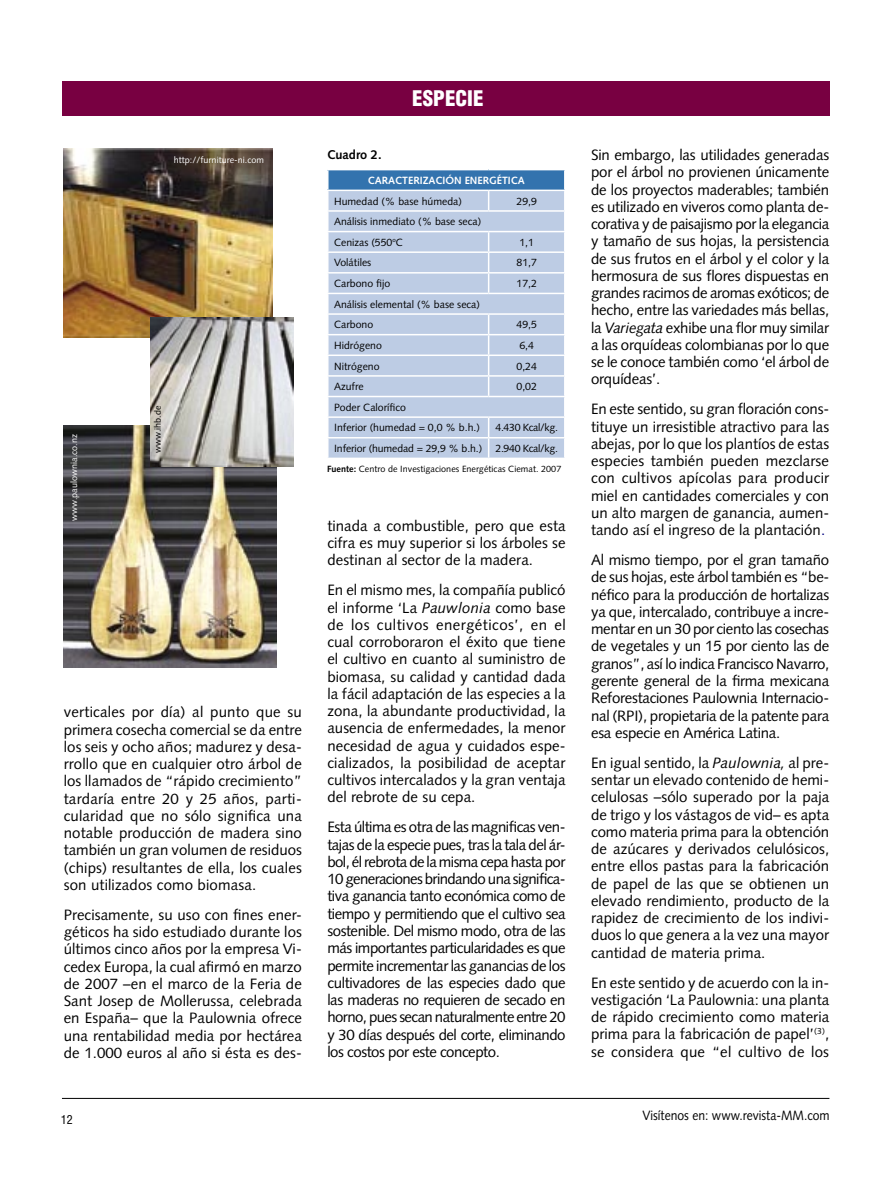
<style>
.page{position:relative;width:893px;height:1191px;background:#fff}
.page>*{position:absolute;margin:0;border:0;box-sizing:border-box;transform-origin:0 0}
.t1{font:900 condensed 21px "Helvetica";color:#fff}
.t2{font:15px/17.2px "Syntax";letter-spacing:.005em;color:#000;text-align:justify}
.t3{font:13.5px "Syntax";color:#000;scale:.9 1}
.t4{font:700 12.75px "Syntax";color:#000}
.t5{font:condensed 12px "Helvetica";color:#000}
.t6{font:10.5px/20.5px "Syntax";color:#000}
.t7{font:10.5px "Syntax";letter-spacing:-.03em;color:#000}
.t8{font:700 10.5px "Syntax";color:#fff}
.t9{font:9px "Syntax";letter-spacing:.005em;color:#000}
.t10{font:9px "Syntax";letter-spacing:.005em;color:#fff}
.s1{font-weight:700}
.s2{font-style:italic}
.s3{color:#000080}
</style>
<div class="page">
<hr style="left:62px;top:1098px;width:767px;height:1px;background:#000">
<div style="left:63px;top:81px;width:767px;height:35px;background:#780041"></div>
<div style="left:328px;top:170px;width:237px;height:20px;background:#3373ae"></div>
<div style="left:329px;top:191px;width:235px;height:266px;background:#bdcce4"></div>
<hr style="left:327px;top:170px;width:2px;height:20px;background:#fff">
<hr style="left:564px;top:170px;width:2px;height:20px;background:#fff">
<svg style="left:488px;top:191px;width:1px;height:19px"></svg>
<hr style="left:327px;top:210px;width:162px;height:2px;background:#fff">
<hr style="left:489px;top:210px;width:77px;height:2px;background:#fff">
<hr style="left:327px;top:231px;width:162px;height:1px;background:#fff">
<hr style="left:489px;top:231px;width:77px;height:1px;background:#fff">
<hr style="left:327px;top:251px;width:162px;height:2px;background:#fff">
<svg style="left:328px;top:191px;width:1px;height:81px"></svg>
<hr style="left:489px;top:251px;width:77px;height:2px;background:#fff">
<hr style="left:327px;top:272px;width:162px;height:1px;background:#fff">
<hr style="left:489px;top:272px;width:77px;height:1px;background:#fff">
<svg style="left:488px;top:232px;width:1px;height:61px"></svg>
<hr style="left:327px;top:293px;width:162px;height:1px;background:#fff">
<hr style="left:489px;top:293px;width:77px;height:1px;background:#fff">
<hr style="left:327px;top:313px;width:162px;height:2px;background:#fff">
<hr style="left:489px;top:313px;width:77px;height:2px;background:#fff">
<hr style="left:327px;top:334px;width:162px;height:1px;background:#fff">
<hr style="left:489px;top:334px;width:77px;height:1px;background:#fff">
<hr style="left:327px;top:354px;width:162px;height:2px;background:#fff">
<hr style="left:489px;top:354px;width:77px;height:2px;background:#fff">
<hr style="left:327px;top:375px;width:162px;height:2px;background:#fff">
<hr style="left:489px;top:375px;width:77px;height:2px;background:#fff">
<svg style="left:488px;top:315px;width:1px;height:81px"></svg>
<hr style="left:327px;top:396px;width:162px;height:1px;background:#fff">
<hr style="left:489px;top:396px;width:77px;height:1px;background:#fff">
<hr style="left:327px;top:416px;width:162px;height:2px;background:#fff">
<hr style="left:489px;top:416px;width:77px;height:2px;background:#fff">
<hr style="left:327px;top:437px;width:162px;height:1px;background:#fff">
<svg style="left:328px;top:294px;width:1px;height:163px"></svg>
<hr style="left:489px;top:437px;width:77px;height:1px;background:#fff">
<svg style="left:488px;top:418px;width:1px;height:39px"></svg>
<img style="left:63px;top:149px;width:210px;height:188px">
<img style="left:64px;top:425px;width:212px;height:242px">
<img style="left:151px;top:318px;width:142px;height:148px">
<p class="t10" style="left:174px;top:154px;width:92px">http://furniture-ni.com</p>
<p class="t10" style="left:69px;top:521px;width:88px;rotate:-90deg">www.paulownia.co.nz</p>
<p class="t9" style="left:152px;top:453px;width:49px;rotate:-90deg">www.ihb.de</p>
<p class="t2" style="left:64px;top:703px;width:240px">verticales por día) al punto que su primera cosecha comercial se da entre los seis y ocho años; madurez y desa&shy;rrollo que en cualquier otro árbol de los llamados de “rápido crecimiento” tardaría entre 20 y 25 años, parti&shy;cularidad que no sólo significa una notable producción de madera sino también un gran volumen de residuos (chips) resultantes de ella, los cuales son utilizados como biomasa.</p>
<p class="t2" style="left:64px;top:906px;width:240px">Precisamente, su uso con fines ener&shy;géticos ha sido estudiado durante los últimos cinco años por la empresa Vi&shy;cedex Europa, la cual afirmó en marzo de 2007 –en el marco de la Feria de Sant Josep de Mollerussa, celebrada en España– que la Paulownia ofrece una rentabilidad media por hectárea de 1.000 euros al año si ésta es des-</p>
<h1 class="t1" style="left:412px;top:85px;width:73px">ESPECIE</h1>
<p class="t4" style="left:327px;top:147px;width:56px">Cuadro 2.</p>
<p class="t8" style="left:368px;top:174px;width:158px">CARACTERIZACIÓN ENERGÉTICA</p>
<p class="t6" style="left:334px;top:191px;width:129px">Humedad (% base húmeda)</p>
<p class="t6" style="left:516px;top:191px;width:22px">29,9</p>
<p class="t6" style="left:334px;top:211px;width:149px">Análisis inmediato (% base seca)<br>Cenizas (550<sup>o</sup>C</p>
<p class="t6" style="left:519px;top:232px;width:16px">1,1</p>
<p class="t6" style="left:334px;top:252px;width:39px">Volátiles</p>
<p class="t6" style="left:516px;top:252px;width:22px">81,7</p>
<p class="t6" style="left:334px;top:273px;width:58px">Carbono fijo</p>
<p class="t6" style="left:516px;top:273px;width:22px">17,2</p>
<p class="t6" style="left:334px;top:294px;width:147px">Análisis elemental (% base seca)<br>Carbono</p>
<p class="t6" style="left:516px;top:314px;width:22px">49,5</p>
<p class="t6" style="left:334px;top:335px;width:49px">Hidrógeno</p>
<p class="t6" style="left:519px;top:335px;width:16px">6,4</p>
<p class="t6" style="left:334px;top:356px;width:47px">Nitrógeno</p>
<p class="t6" style="left:516px;top:356px;width:22px">0,24</p>
<p class="t6" style="left:334px;top:376px;width:31px">Azufre</p>
<p class="t6" style="left:516px;top:376px;width:22px">0,02</p>
<p class="t6" style="left:334px;top:397px;width:147px">Poder Calorífico<br>Inferior (humedad = 0,0 % b.h.)</p>
<p class="t7" style="left:496px;top:421px;width:64px">4.430 Kcal/kg.</p>
<p class="t6" style="left:334px;top:438px;width:150px">Inferior (humedad = 29,9 % b.h.)</p>
<p class="t7" style="left:496px;top:442px;width:64px">2.940 Kcal/kg.</p>
<p class="t9" style="left:327px;top:464px;width:236px"><span class="s1">Fuente:</span> Centro de Investigaciones Energéticas Ciemat. 2007</p>
<p class="t2" style="left:327px;top:517px;width:240px">tinada a combustible, pero que esta cifra es muy superior si los árboles se destinan al sector de la madera.</p>
<p class="t2" style="left:327px;top:581px;width:240px">En el mismo mes, la compañía publicó el informe ‘La <span class="s2">Pauwlonia</span> como base de los cultivos energéticos’, en el cual corroboraron el éxito que tiene el cultivo en cuanto al suministro de biomasa, su calidad y cantidad dada la fácil adaptación de las especies a la zona, la abundante productividad, la ausencia de enfermedades, la menor necesidad de agua y cuidados espe&shy;cializados, la posibilidad de aceptar cultivos intercalados y la gran ventaja del rebrote de su cepa.</p>
<p class="t2" style="left:327px;top:818px;width:240px">Esta última es otra de las magnificas ven&shy;tajas de la especie pues, tras la tala del ár&shy;bol, él rebrota de la misma cepa hasta por 10 generaciones brindando una significa&shy;tiva ganancia tanto económica como de tiempo y permitiendo que el cultivo sea sostenible. Del mismo modo, otra de las más importantes particularidades es que permite incrementar las ganancias de los cultivadores de las especies dado que las maderas no requieren de secado en horno, pues secan naturalmente entre 20 y 30 días después del corte, eliminando los costos por este concepto.</p>
<p class="t2" style="left:591px;top:146px;width:240px">Sin embargo, las utilidades generadas por el árbol no provienen únicamente de los proyectos maderables; también es utilizado en viveros como planta de&shy;corativa y de paisajismo por la elegancia y tamaño de sus hojas, la persistencia de sus frutos en el árbol y el color y la hermosura de sus flores dispuestas en grandes racimos de aromas exóticos; de hecho, entre las variedades más bellas, la <span class="s2">Variegata</span> exhibe una flor muy similar a las orquídeas colombianas por lo que se le conoce también como ‘el árbol de orquídeas’.</p>
<p class="t2" style="left:591px;top:401px;width:240px">En este sentido, su gran floración cons&shy;tituye un irresistible atractivo para las abejas, por lo que los plantíos de estas especies también pueden mezclarse con cultivos apícolas para producir miel en cantidades comerciales y con un alto margen de ganancia, aumen&shy;tando así el ingreso de la plantación<span class="s3">.</span></p>
<p class="t2" style="left:591px;top:551px;width:240px">Al mismo tiempo, por el gran tamaño de sus hojas, este árbol también es “be&shy;néfico para la producción de hortalizas ya que, intercalado, contribuye a incre&shy;mentar en un 30 por ciento las cosechas de vegetales y un 15 por ciento las de granos”, así lo indica Francisco Navarro, gerente general de la firma mexicana Reforestaciones Paulownia Internacio&shy;nal (RPI), propietaria de la patente para esa especie en América Latina.</p>
<p class="t2" style="left:591px;top:754px;width:240px">En igual sentido, la <span class="s2">Paulownia,</span> al pre&shy;sentar un elevado contenido de hemi&shy;celulosas –sólo superado por la paja de trigo y los vástagos de vid– es apta como materia prima para la obtención de azúcares y derivados celulósicos, entre ellos pastas para la fabricación de papel de las que se obtienen un elevado rendimiento, producto de la rapidez de crecimiento de los indivi&shy;duos lo que genera a la vez una mayor cantidad de materia prima.</p>
<p class="t2" style="left:591px;top:973px;width:240px">En este sentido y de acuerdo con la in&shy;vestigación ‘La Paulownia: una planta de rápido crecimiento como materia prima para la fabricación de papel’<sup>(3)</sup>, se considera que “el cultivo de los</p>
<p class="t5" style="left:61px;top:1112px;width:13px">12</p>
<p class="t3" style="left:643px;top:1107px;width:209px">Visítenos en: www.revista-MM.com</p>
</div>
